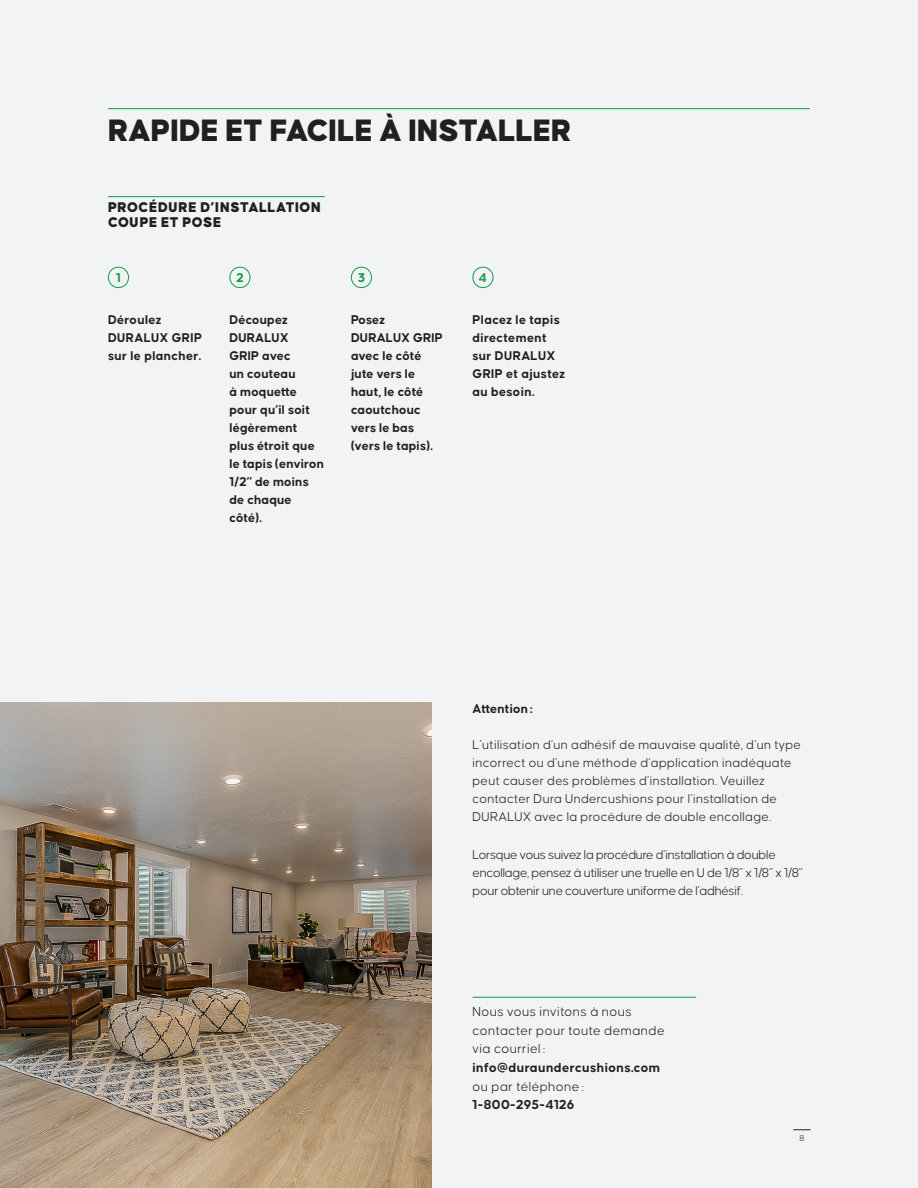
<style>
.page{position:relative;width:918px;height:1188px;background:#f2f3f4}
.page>*{position:absolute;margin:0;border:0;box-sizing:border-box;transform-origin:0 0}
.t1{font:900 33px "Causten";color:#231f20}
.t2{font:900 15px "Causten";letter-spacing:.04em;color:#231f20}
.P2{font:300 13.95px/18.6px "Causten";letter-spacing:.025em;color:#231f20}
.P2-2{font:700 13.95px/18.6px "Causten";letter-spacing:.025em;color:#231f20}
.P2-3{font:700 13.5px/18px "Causten";letter-spacing:.01em;color:#231f20}
.P2-4{font:300 13.5px/18px "Causten";letter-spacing:.02em;color:#231f20}
.P2-5{font:300 13.5px/18px "Causten";letter-spacing:-.02em;color:#231f20}
.P2-6{font:700 13.5px "Causten";color:#119a48}
.t3{font:300 9px "Causten";color:#231f20}
.s1{font-weight:300}
</style>
<div class="page">
<svg style="left:793px;top:1130px;width:18px;height:1px"></svg>
<hr style="left:108px;top:108px;width:702px;height:1px;background:#119a48">
<hr style="left:108px;top:196px;width:217px;height:1px;background:#119a48">
<div style="left:108px;top:267px;width:21px;height:21px;border:1px solid #119a48;border-radius:50%"></div>
<div style="left:229px;top:267px;width:21px;height:21px;border:1px solid #119a48;border-radius:50%"></div>
<div style="left:351px;top:267px;width:21px;height:21px;border:1px solid #119a48;border-radius:50%"></div>
<div style="left:472px;top:267px;width:21px;height:21px;border:1px solid #119a48;border-radius:50%"></div>
<hr style="left:473px;top:997px;width:223px;height:1px;background:#119a48">
<img style="left:0;top:703px;width:432px;height:485px">
<h2 class="t1" style="left:108px;top:111px;width:465px">RAPIDE ET FACILE À INSTALLER</h2>
<h4 class="t2" style="left:108px;top:199px;width:215px">PROCÉDURE D’INSTALLATION</h4>
<h4 class="t2" style="left:108px;top:214px;width:115px">COUPE ET POSE</h4>
<p class="P2-6" style="left:116px;top:270px;width:6px">1</p>
<p class="P2-3" style="left:108px;top:310px;width:55px">Déroulez</p>
<p class="P2-3" style="left:108px;top:328px;width:96px">DURALUX GRIP sur le plancher.</p>
<p class="P2-6" style="left:236px;top:270px;width:9px">2</p>
<p class="P2-3" style="left:230px;top:310px;width:60px">Découpez</p>
<p class="P2-3" style="left:230px;top:328px;width:96px">DURALUX<br>GRIP avec<br>un couteau<br>à moquette pour qu’il soit légèrement plus étroit que le tapis (environ</p>
<p class="P2-3" style="left:230px;top:472px;width:81px">1/2” de moins</p>
<p class="P2-3" style="left:230px;top:490px;width:64px">de chaque côté).</p>
<p class="P2-6" style="left:358px;top:270px;width:9px">3</p>
<p class="P2-3" style="left:351px;top:310px;width:93px">Posez<br>DURALUX GRIP avec le côté jute vers le haut, le côté</p>
<p class="P2-3" style="left:351px;top:400px;width:71px">caoutchouc</p>
<p class="P2-3" style="left:351px;top:418px;width:65px">vers le bas</p>
<p class="P2-3" style="left:351px;top:436px;width:83px">(vers le tapis).</p>
<p class="P2-6" style="left:479px;top:270px;width:9px">4</p>
<p class="P2-3" style="left:472px;top:310px;width:89px">Placez le tapis</p>
<p class="P2-3" style="left:472px;top:328px;width:76px">directement</p>
<p class="P2-3" style="left:472px;top:346px;width:84px">sur DURALUX</p>
<p class="P2-3" style="left:472px;top:364px;width:94px">GRIP et ajustez au besoin.</p>
<p class="P2-3" style="left:472px;top:699px;width:62px">Attention :</p>
<p class="P2-4" style="left:472px;top:736px;width:330px">L’utilisation d’un adhésif de mauvaise qualité, d’un type incorrect ou d’une méthode d’application inadéquate peut causer des problèmes d’installation. Veuillez contacter Dura Undercushions pour l’installation de DURALUX avec la procédure de double encollage.</p>
<p class="P2-5" style="left:472px;top:845px;width:332px">Lorsque vous suivez la procédure d’installation à double encollage, pensez à utiliser une truelle en U de 1/8” x 1/8” x 1/8” pour obtenir une couverture uniforme de l’adhésif.</p>
<p class="P2" style="left:472px;top:1002px;width:194px">Nous vous invitons à nous contacter pour toute demande via courriel :</p>
<p class="P2-2" style="left:472px;top:1058px;width:189px">info@duraundercushions.com <span class="s1">ou par téléphone :</span></p>
<p class="P2-2" style="left:472px;top:1095px;width:104px">1-800-295-4126</p>
<p class="t3" style="left:800px;top:1133px;width:6px">8</p>
</div>
